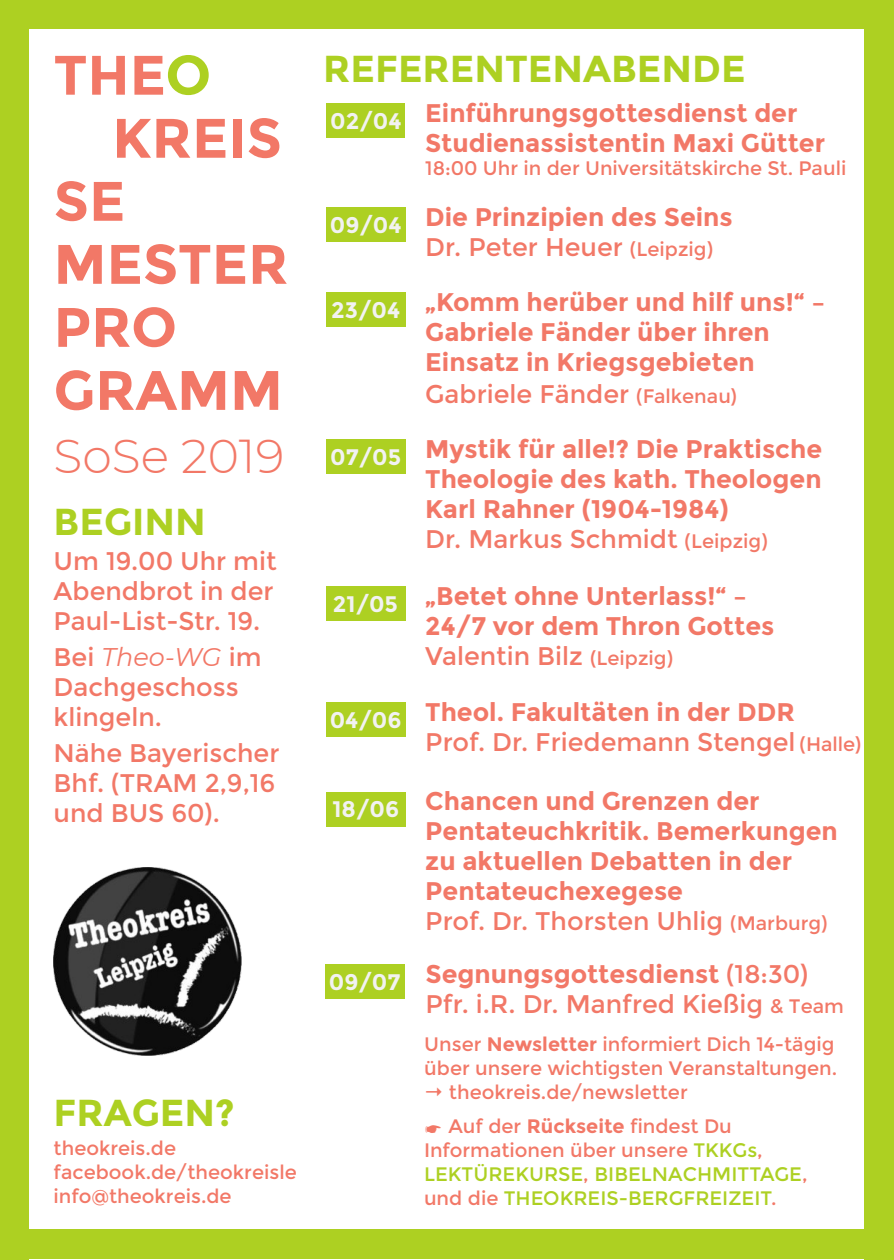
<style>
.page{position:relative;width:894px;height:1260px;background:#fff}
.page>*{position:absolute;margin:0;border:0;box-sizing:border-box;transform-origin:0 0}
.t1{font:700 55.5px "Montserrat";color:#f27867}
.t2{font:300 47.4px "Montserrat";color:#f27867}
.t3{font:700 37.5px "Montserrat";color:#add022}
.t4{font:700 25.5px/30px "Montserrat";color:#f27867}
.t5{font:25.5px/30px "Montserrat";color:#f27867}
.t6{font:700 22.5px "Montserrat";color:#f2f2f2}
.t7{font:19.5px/24px "Montserrat";color:#f27867}
.t8{font:19.5px/24px "Montserrat";color:#add022}
.s1{color:#add022}
.s2{font-style:italic}
.s3{font-family:"Lucida Grande"}
.s4{font-weight:400}
.s5{font-weight:400;font-size:19.5px}
.s6{font-weight:700}
.s7{font-size:19.5px}
.s8{font-family:"Lucida Grande";font-weight:700}
.s9{color:#f27867}
.s10{font-weight:700;color:#f27867}
</style>
<div class="page">
<img style="left:53px;top:867px;width:188px;height:188px">
<div style="left:326px;top:103px;width:79px;height:35px;background:#add022"></div>
<div style="left:326px;top:207px;width:79px;height:35px;background:#add022"></div>
<div style="left:326px;top:292px;width:79px;height:35px;background:#add022"></div>
<div style="left:326px;top:439px;width:79px;height:35px;background:#add022"></div>
<div style="left:326px;top:586px;width:79px;height:35px;background:#add022"></div>
<div style="left:326px;top:701px;width:79px;height:35px;background:#add022"></div>
<div style="left:326px;top:791px;width:79px;height:35px;background:#add022"></div>
<div style="left:325px;top:964px;width:79px;height:35px;background:#add022"></div>
<div style="left:0;top:0;width:29px;height:1259px;background:#add022"></div>
<div style="left:0;top:1229px;width:893px;height:30px;background:#add022"></div>
<div style="left:0;top:0;width:893px;height:29px;background:#add022"></div>
<div style="left:863px;top:0;width:30px;height:1259px;background:#add022"></div>
<h1 class="t1" style="left:54px;top:41px;width:159px">THE<span class="s1">O</span></h1>
<h1 class="t1" style="left:112px;top:104px;width:171px">KREIS</h1>
<h1 class="t1" style="left:54px;top:167px;width:73px">SE</h1>
<h1 class="t1" style="left:54px;top:230px;width:236px">MESTER</h1>
<h1 class="t1" style="left:54px;top:293px;width:125px">PRO</h1>
<h1 class="t1" style="left:54px;top:356px;width:231px">GRAMM</h1>
<h2 class="t2" style="left:54px;top:427px;width:232px">SoSe 2019</h2>
<h3 class="t3" style="left:54px;top:498px;width:154px">BEGINN</h3>
<p class="t5" style="left:54px;top:546px;width:225px">Um 19.00 Uhr mit<br>Abendbrot in der<br>Paul-List-Str. 19.</p>
<p class="t5" style="left:54px;top:642px;width:209px">Bei <span class="s2">Theo-WG</span> im<br>Dachgeschoss klingeln.</p>
<p class="t5" style="left:54px;top:738px;width:227px">Na<span class="s3">̈</span>he Bayerischer<br>Bhf. (TRAM 2,9,16 und BUS 60).</p>
<h3 class="t3" style="left:54px;top:1089px;width:183px">FRAGEN?</h3>
<p class="t7" style="left:54px;top:1136px;width:245px">theokreis.de facebook.de/theokreisle info@theokreis.de</p>
<h3 class="t3" style="left:323px;top:45px;width:424px">REFERENTENABENDE</h3>
<p class="t4" style="left:425px;top:98px;width:401px;text-indent:-95px"><sub>02/04</sub> Einführungsgottesdienst der<br>Studienassistentin Maxi Gütter</p>
<p class="t7" style="left:425px;top:156px;width:422px">18:00 Uhr in der Universitätskirche St. Pauli</p>
<p class="t4" style="left:425px;top:202px;width:309px;text-indent:-95px"><sub>09/04</sub> Die Prinzipien des Seins<br><span class="s4">Dr. Peter Heuer</span> <span class="s5">(Leipzig)</span></p>
<p class="t4" style="left:425px;top:287px;width:401px;text-indent:-94px"><sub>23/04</sub> „Komm herüber und hilf uns!“ –<br>Gabriele Fänder über ihren<br>Einsatz in Kriegsgebieten<br><span class="s4">Gabriele Fänder</span> <span class="s5">(Falkenau)</span></p>
<p class="t4" style="left:425px;top:434px;width:398px;text-indent:-95px"><sub>07/05</sub> Mystik für alle!? Die Praktische<br>Theologie des kath. Theologen<br>Karl Rahner (1904-1984)<br><span class="s4">Dr. Markus Schmidt</span> <span class="s5">(Leipzig)</span></p>
<p class="t4" style="left:425px;top:581px;width:350px;text-indent:-92px"><sub>21/05</sub> „Betet ohne Unterlass!“ –<br>24/7 vor dem Thron Gottes<br><span class="s4">Valentin Bilz</span> <span class="s5">(Leipzig)</span></p>
<p class="t5" style="left:425px;top:697px;width:437px;text-indent:-95px"><sub>04/06</sub> <span class="s6">Theol. Fakultäten in der DDR<br></span>Prof. Dr. Friedemann Stengel <span class="s7">(Halle)</span></p>
<p class="t4" style="left:425px;top:786px;width:414px;text-indent:-93px"><sub>18/06</sub> Chancen und Grenzen der<br>Pentateuchkritik. Bemerkungen zu aktuellen Debatten in der<br>Pentateuchexegese<br><span class="s4">Prof. Dr. Thorsten Uhlig</span> <span class="s5">(Marburg)</span></p>
<p class="t5" style="left:425px;top:958px;width:420px"><span class="s6">Segnungsgottesdienst</span> (18:30)<br>Pfr. i.R. Dr. Manfred Kießig <span class="s7">&amp; Team</span></p>
<p class="t6" style="left:329px;top:968px;width:73px">09/07</p>
<p class="t7" style="left:424px;top:1031px;width:414px">Unser <span class="s6">Newsletter</span> informiert Dich 14-tägig über unsere wichtigsten Veranstaltungen.</p>
<p class="t7" style="left:424px;top:1079px;width:265px"><span class="s8">→</span> theokreis.de/newsletter</p>
<p class="t8" style="left:424px;top:1113px;width:385px"><span class="s9">☛ Auf der</span> <span class="s10">Rückseite</span> <span class="s9">findest Du Informationen über unsere</span> TKKGs<span class="s9">, </span>LEKTÜREKURSE<span class="s9">,</span> BIBELNACHMITTAGE<span class="s9">, und die</span> THEOKREIS-BERGFREIZEIT<span class="s9">.</span></p>
</div>
